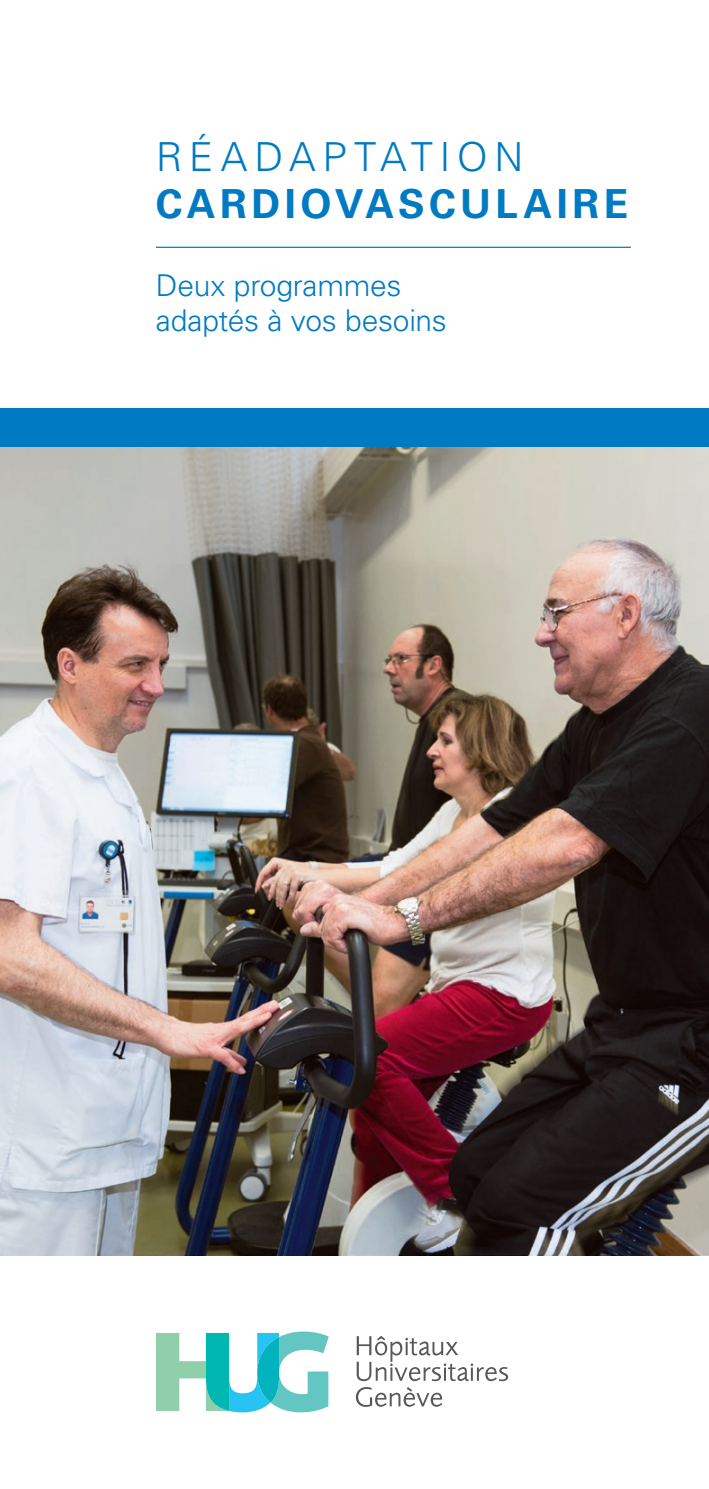
<style>
.page{position:relative;width:709px;height:1489px;background:#fff}
.page>*{position:absolute;margin:0;border:0;box-sizing:border-box;transform-origin:0 0}
.t1{font:700 40px "Univers LT Std";letter-spacing:.11em;color:#007ac2}
.t2{font:300 40px "Univers LT Std";letter-spacing:.16em;color:#007ac2}
.t3{font:300 30px/35px "Univers LT Std";letter-spacing:-.01em;color:#007ac2}
</style>
<div class="page">
<img style="left:0;top:446px;width:709px;height:808px">
<div style="left:0;top:407px;width:709px;height:39px;background:#007ac2"></div>
<hr style="left:156px;top:247px;width:475px;height:1px;background:#007ac2">
<svg style="left:156px;top:1331px;width:173px;height:81px"></svg>
<svg style="left:356px;top:1336px;width:152px;height:44px"></svg>
<svg style="left:356px;top:1387px;width:86px;height:19px"></svg>
<h1 class="t2" style="left:156px;top:132px;width:369px">RÉADAPTATION</h1>
<h1 class="t1" style="left:156px;top:181px;width:474px">CARDIOVASCULAIRE</h1>
<p class="t3" style="left:156px;top:268px;width:292px">Deux programmes adaptés à vos besoins</p>
</div>
